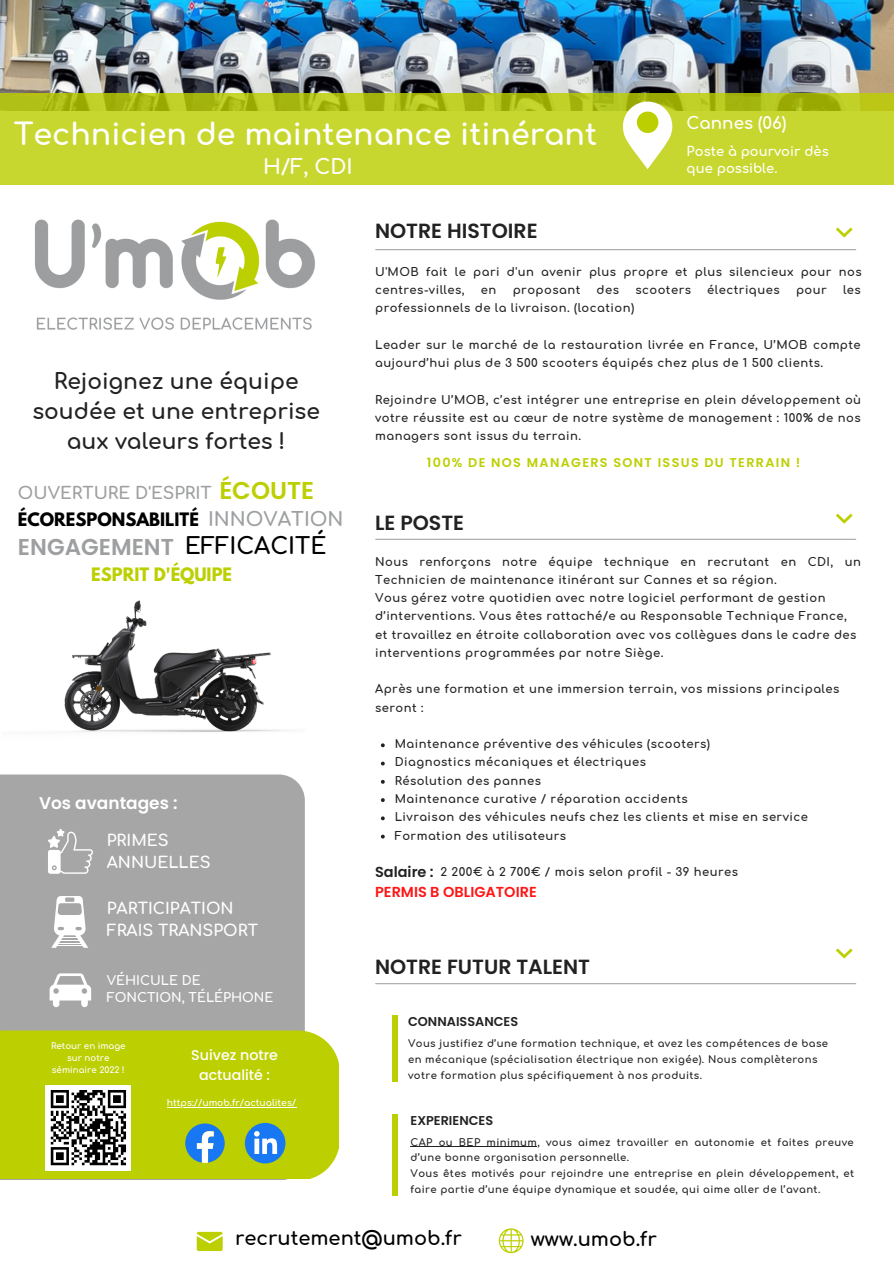
<style>
.page{position:relative;width:894px;height:1264px;background:#fff}
.page>*{position:absolute;margin:0;border:0;box-sizing:border-box;transform-origin:0 0}
.t1{font:700 30px "Comfortaa";color:#fff}
.t2{font:600 24.3px "Poppins";color:#bccf00}
.t3{font:600 22.95px "Poppins";color:#9d9fa0}
.t4{font:700 22.95px "Comfortaa";color:#000}
.t5{font:700 21.75px/30.3px "Comfortaa";color:#222;text-align:center}
.t6{font:600 20.55px "Poppins";color:#222}
.t7{font:700 20.55px "Comfortaa";color:#fff}
.t8{font:700 19.35px "Comfortaa";color:#000}
.t9{font:700 19.2px "Comfortaa";color:#9d9fa0}
.t10{font:600 16.95px "Poppins";color:#fff}
.t11{font:700 16.8px "Comfortaa";color:#9d9fa0}
.t12{font:700 16.65px "Comfortaa";color:#fff}
.t13{font:700 16.35px "League Spartan";color:#000}
.t14{font:700 16.35px "League Spartan";color:#bccf00}
.t15{font:700 15.75px/21.8px "Comfortaa";color:#fff}
.t16{font:600 14.55px "Poppins";color:#ff1616}
.t17{font:600 14.55px "Poppins";color:#222}
.t18{font:500 14.25px/19.2px "Poppins";color:#fff;text-align:center}
.t19{font:700 13.05px/17.4px "Comfortaa";color:#fff}
.t20{font:600 12.75px "Poppins";letter-spacing:.105em;color:#bccf00}
.t21{font:700 12.75px/17px "Comfortaa";color:#fff}
.t22{font:600 12.75px "Poppins";color:#222}
.t23{font:700 11.55px/18.3px "Comfortaa";letter-spacing:.04em;color:#222}
.t24{font:700 10.05px/15.9px "Comfortaa";letter-spacing:.04em;color:#222}
.t25{font:700 9.15px "Comfortaa";color:#fff}
.t26{font:700 8.7px/12px "Comfortaa";color:#fff;text-align:center}
</style>
<div class="page">
<hr style="left:375px;top:249px;width:480px;height:1px;background:#a6a6a6">
<hr style="left:375px;top:538px;width:480px;height:2px;background:#a6a6a6">
<hr style="left:375px;top:983px;width:480px;height:1px;background:#a6a6a6">
<svg style="left:836px;top:227px;width:16px;height:10px"></svg>
<svg style="left:836px;top:513px;width:16px;height:10px"></svg>
<svg style="left:836px;top:948px;width:16px;height:10px"></svg>
<svg style="left:197px;top:1231px;width:25px;height:19px"></svg>
<svg style="left:498px;top:1228px;width:25px;height:25px"></svg>
<img style="left:0;top:0;width:893px;height:93px">
<svg style="left:0;top:93px;width:893px;height:92px;background:#c3d22a"></svg>
<svg style="left:622px;top:102px;width:50px;height:67px"></svg>
<div style="left:636px;top:112px;width:22px;height:21px;background:#bccf00;border-radius:50%"></div>
<img style="left:35px;top:219px;width:280px;height:111px">
<img style="left:64px;top:600px;width:225px;height:132px">
<div style="left:392px;top:1114px;width:5px;height:82px;background:#bccf00"></div>
<div style="left:0;top:774px;width:304px;height:406px;background:#a6a6a6"></div>
<div style="left:0;top:1030px;width:338px;height:149px;background:#bccf00"></div>
<svg style="left:185px;top:1123px;width:40px;height:39px;background:#65a2bc"></svg>
<svg style="left:245px;top:1122px;width:40px;height:41px;background:#609fbf"></svg>
<svg style="left:50px;top:973px;width:41px;height:34px"></svg>
<svg style="left:51px;top:896px;width:37px;height:51px"></svg>
<div style="left:392px;top:1015px;width:5px;height:67px;background:#bccf00"></div>
<svg style="left:48px;top:828px;width:45px;height:45px"></svg>
<svg style="left:381px;top:743px;width:3px;height:4px"></svg>
<svg style="left:381px;top:798px;width:3px;height:4px"></svg>
<svg style="left:381px;top:816px;width:3px;height:4px"></svg>
<hr style="left:410px;top:1146px;width:127px;height:1px;background:#222">
<hr style="left:167px;top:1106px;width:129px;height:1px;background:#fff">
<div style="left:46px;top:1084px;width:85px;height:86px;background:#fff"></div>
<svg style="left:50px;top:1090px;width:76px;height:76px"></svg>
<h1 class="t1" style="left:14px;top:118px;width:585px">Technicien de maintenance itinérant</h1>
<h3 class="t12" style="left:686px;top:114px;width:101px">Cannes (06)</h3>
<p class="t19" style="left:686px;top:143px;width:144px">Poste à pourvoir dès que possible.</p>
<h3 class="t7" style="left:263px;top:156px;width:91px">H/F, CDI</h3>
<h3 class="t5" style="left:32px;top:366px;width:289px">Rejoignez une équipe soudée et une entreprise aux valeurs fortes !</h3>
<h2 class="t2" style="left:219px;top:473px;width:96px">ÉCOUTE</h2>
<h3 class="t13" style="left:18px;top:511px;width:182px">ÉCORESPONSABILITÉ</h3>
<h3 class="t3" style="left:18px;top:531px;width:157px">ENGAGEMENT</h3>
<h3 class="t14" style="left:91px;top:566px;width:142px">ESPRIT D'ÉQUIPE</h3>
<h3 class="t11" style="left:18px;top:484px;width:195px">OUVERTURE D'ESPRIT</h3>
<h3 class="t9" style="left:208px;top:508px;width:137px">INNOVATION</h3>
<h3 class="t4" style="left:185px;top:533px;width:143px">EFFICACITÉ</h3>
<h3 class="t10" style="left:39px;top:791px;width:140px">Vos avantages :</h3>
<h3 class="t15" style="left:107px;top:830px;width:105px">PRIMES<br>ANNUELLES</h3>
<h3 class="t15" style="left:107px;top:897px;width:153px">PARTICIPATION<br>FRAIS TRANSPORT</h3>
<p class="t21" style="left:107px;top:972px;width:168px">VÉHICULE DE<br>FONCTION, TÉLÉPHONE</p>
<p class="t26" style="left:51px;top:1039px;width:76px">Retour en image sur notre séminaire 2022 !</p>
<p class="t18" style="left:191px;top:1045px;width:88px">Suivez notre actualité :</p>
<p class="t25" style="left:167px;top:1098px;width:131px">https://umob.fr/actualites/</p>
<h3 class="t6" style="left:375px;top:216px;width:164px">NOTRE HISTOIRE</h3>
<p class="t23" style="left:375px;top:263px;width:488px">U'MOB fait le pari d'un avenir plus propre et plus silencieux pour nos centres-villes,</p>
<p class="t23" style="left:481px;top:281px;width:17px">en</p>
<p class="t23" style="left:512px;top:281px;width:69px">proposant</p>
<p class="t23" style="left:596px;top:281px;width:24px">des</p>
<p class="t23" style="left:635px;top:281px;width:57px">scooters</p>
<p class="t23" style="left:707px;top:281px;width:74px">électriques</p>
<p class="t23" style="left:795px;top:281px;width:32px">pour</p>
<p class="t23" style="left:842px;top:281px;width:19px">les</p>
<p class="t23" style="left:375px;top:299px;width:260px">professionnels de la livraison. (location)</p>
<p class="t23" style="left:375px;top:336px;width:487px">Leader sur le marché de la restauration livrée en France, U’MOB compte aujourd’hui plus de 3 500 scooters équipés chez plus de 1 500 clients.</p>
<p class="t23" style="left:375px;top:391px;width:487px;text-align:justify">Rejoindre U’MOB, c’est intégrer une entreprise en plein développement où votre réussite est au cœur de notre système de management : 100% de nos managers sont issus du terrain.</p>
<p class="t20" style="left:427px;top:453px;width:375px">100% DE NOS MANAGERS SONT ISSUS DU TERRAIN !</p>
<h3 class="t6" style="left:375px;top:508px;width:90px">LE POSTE</h3>
<p class="t23" style="left:375px;top:552px;width:487px">Nous renforçons notre équipe technique en recrutant en CDI, un Technicien de maintenance itinérant sur Cannes et sa région.<br>Vous gérez votre quotidien avec notre logiciel performant de gestion d’interventions. Vous êtes rattaché/e au Responsable Technique France, et travaillez en étroite collaboration avec vos collègues dans le cadre des interventions programmées par notre Siège.</p>
<p class="t23" style="left:375px;top:680px;width:465px">Après une formation et une immersion terrain, vos missions principales seront :</p>
<p class="t23" style="left:394px;top:735px;width:414px">Maintenance préventive des véhicules (scooters)<br>Diagnostics mécaniques et électriques<br>Résolution des pannes<br>Maintenance curative / réparation accidents<br>Livraison des véhicules neufs chez les clients et mise en service Formation des utilisateurs</p>
<p class="t17" style="left:375px;top:861px;width:60px">Salaire :</p>
<p class="t16" style="left:375px;top:881px;width:163px">PERMIS B OBLIGATOIRE</p>
<p class="t23" style="left:440px;top:863px;width:299px">2 200€ à 2 700€ / mois selon profil - 39 heures</p>
<h3 class="t6" style="left:375px;top:952px;width:216px">NOTRE FUTUR TALENT</h3>
<p class="t22" style="left:408px;top:1012px;width:112px">CONNAISSANCES</p>
<p class="t24" style="left:408px;top:1036px;width:421px">Vous justifiez d’une formation technique, et avez les compétences de base en mécanique (spécialisation électrique non exigée). Nous complèterons votre formation plus spécifiquement à nos produits.</p>
<p class="t22" style="left:410px;top:1111px;width:84px">EXPERIENCES</p>
<p class="t24" style="left:410px;top:1134px;width:445px">CAP ou BEP minimum, vous aimez travailler en autonomie et faites preuve d’une bonne organisation personnelle.<br>Vous êtes motivés pour rejoindre une entreprise en plein développement, et faire partie d’une équipe dynamique et soudée, qui aime aller de l’avant.</p>
<h3 class="t8" style="left:235px;top:1228px;width:228px">recrutement@umob.fr</h3>
<h3 class="t8" style="left:530px;top:1229px;width:127px">www.umob.fr</h3>
</div>
